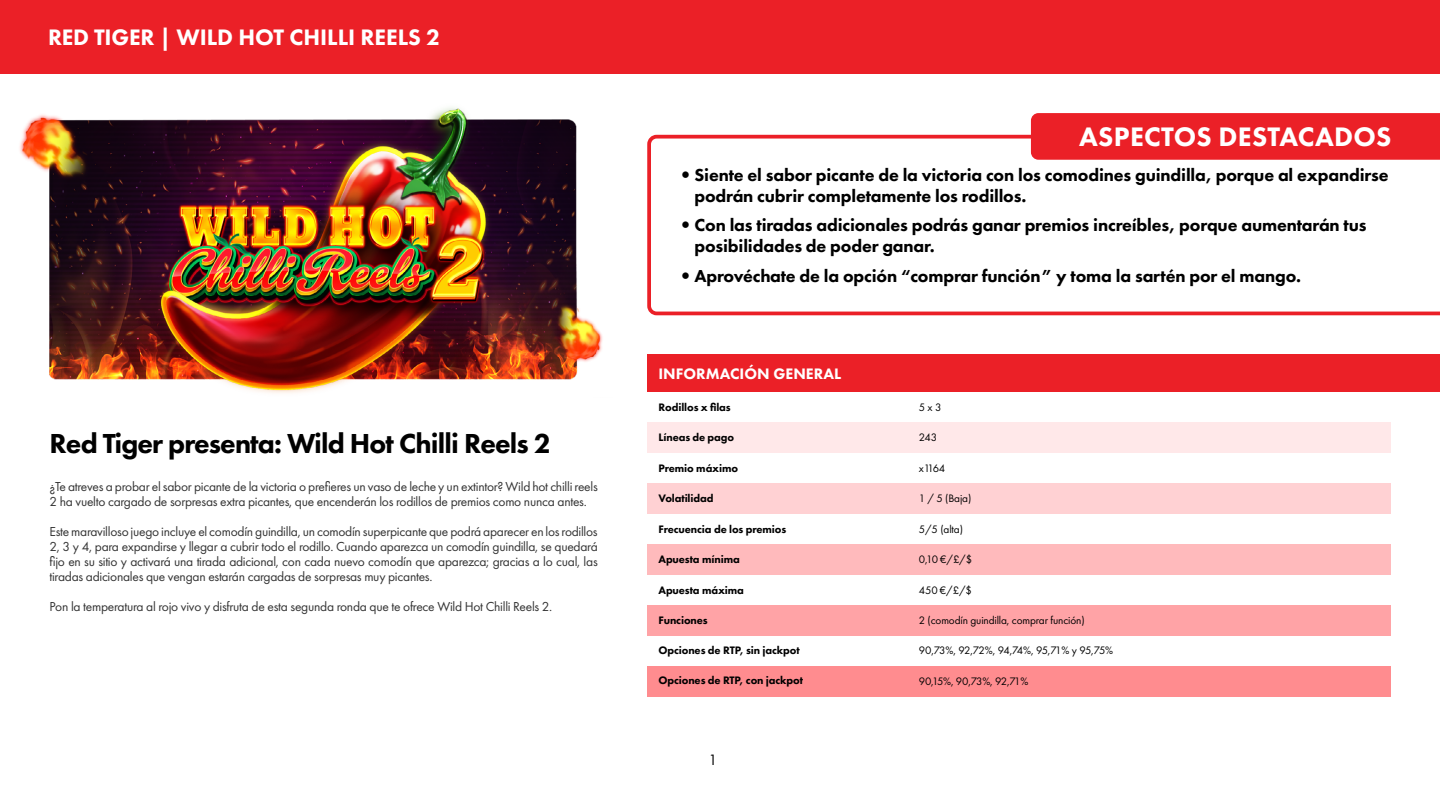
<style>
.page{position:relative;width:1440px;height:810px;background:#fff}
.page>*{position:absolute;margin:0;border:0;box-sizing:border-box;transform-origin:0 0}
.t1{font:800 28.5px "Futura PT";letter-spacing:-.03em;color:#000}
.t2{font:800 27.75px "Futura PT";letter-spacing:.01em;color:#fff}
.t3{font:800 23.25px "Futura PT";color:#fff}
.t4{font:800 18px/21px "Futura PT";letter-spacing:-.01em;color:#000}
.t5{font:800 15.75px "Futura PT";color:#fff}
.t6{font:15.6px "Futura PT";color:#000}
.t7{font:13.5px/15px "Futura PT";letter-spacing:-.02em;color:#333}
.t8{font:800 11.25px "Futura PT";letter-spacing:-.01em;color:#000}
.t9{font:11.25px "Futura PT";letter-spacing:-.01em;color:#000}
.t10{font:11.25px "Futura PT";letter-spacing:-.06em;color:#000}
.t11{font:11.25px "Futura PT";letter-spacing:-.07em;color:#000}
.s1{font-family:"Avenir";font-weight:400}
</style>
<div class="page">
<div style="left:647px;top:666px;width:743px;height:30px;background:#ff8c8f"></div>
<div style="left:647px;top:483px;width:743px;height:31px;background:#ffd1d3"></div>
<div style="left:647px;top:544px;width:743px;height:31px;background:#ffbabc"></div>
<div style="left:647px;top:605px;width:743px;height:31px;background:#ffa3a6"></div>
<div style="left:647px;top:422px;width:743px;height:31px;background:#ffe8e9"></div>
<img style="left:20px;top:107px;width:583px;height:286px">
<svg style="left:647px;top:135px;width:793px;height:180px"></svg>
<div style="left:1031px;top:113px;width:409px;height:47px;background:#eb2027"></div>
<div style="left:647px;top:355px;width:793px;height:37px;background:#eb2027"></div>
<div style="left:0;top:0;width:1440px;height:74px;background:#eb2027"></div>
<h3 class="t3" style="left:48px;top:22px;width:394px">RED TIGER | WILD HOT CHILLI REELS 2</h3>
<h1 class="t1" style="left:50px;top:425px;width:503px">Red Tiger presenta: Wild Hot Chilli Reels 2</h1>
<p class="t7" style="left:50px;top:479px;width:550px">¿Te atreves a probar el sabor picante de la victoria o prefieres un vaso de leche y un extintor? Wild hot chilli reels<br>2 ha vuelto cargado de sorpresas extra picantes, que encenderán los rodillos de premios como nunca antes.</p>
<p class="t7" style="left:50px;top:524px;width:550px;text-align:justify">Este maravilloso juego incluye el comodín guindilla, un comodín superpicante que podrá aparecer en los rodillos 2, 3 y 4, para expandirse y llegar a cubrir todo el rodillo. Cuando aparezca un comodín guindilla, se quedará fijo en su sitio y activará una tirada adicional, con cada nuevo comodín que aparezca; gracias a lo cual, las tiradas adicionales que vengan estarán cargadas de sorpresas muy picantes.</p>
<p class="t7" style="left:50px;top:599px;width:504px">Pon la temperatura al rojo vivo y disfruta de esta segunda ronda que te ofrece Wild Hot Chilli Reels 2.</p>
<h2 class="t2" style="left:1079px;top:119px;width:314px">ASPECTOS DESTACADOS</h2>
<h3 class="t4" style="left:694px;top:164px;width:696px;text-indent:-14px"><span class="s1">•</span> Siente el sabor picante de la victoria con los comodines guindilla, porque al expandirse podrán cubrir completamente los rodillos.</h3>
<h3 class="t4" style="left:694px;top:214px;width:674px;text-indent:-14px"><span class="s1">•</span> Con las tiradas adicionales podrás ganar premios increíbles, porque aumentarán tus posibilidades de poder ganar.</h3>
<h3 class="t4" style="left:681px;top:265px;width:622px"><span class="s1">•</span> Aprovéchate de la opción “comprar función” y toma la sartén por el mango.</h3>
<p class="t5" style="left:659px;top:364px;width:184px">INFORMACIÓN GENERAL</p>
<p class="t8" style="left:658px;top:400px;width:74px">Rodillos x filas</p>
<p class="t9" style="left:919px;top:401px;width:24px">5 x 3</p>
<p class="t8" style="left:658px;top:431px;width:77px">Líneas de pago</p>
<p class="t9" style="left:919px;top:431px;width:20px">243</p>
<p class="t8" style="left:658px;top:461px;width:81px">Premio máximo</p>
<p class="t9" style="left:919px;top:461px;width:28px">x1164</p>
<p class="t8" style="left:658px;top:491px;width:57px">Volatilidad</p>
<p class="t8" style="left:658px;top:522px;width:129px">Frecuencia de los premios</p>
<p class="t8" style="left:658px;top:552px;width:83px">Apuesta mínima</p>
<p class="t8" style="left:658px;top:583px;width:87px">Apuesta máxima</p>
<p class="t9" style="left:919px;top:492px;width:54px">1 / 5 (Baja)</p>
<p class="t9" style="left:919px;top:522px;width:46px">5/5 (alta)</p>
<p class="t9" style="left:919px;top:553px;width:55px">0,10 €/£/$</p>
<p class="t9" style="left:919px;top:583px;width:55px">450 €/£/$</p>
<p class="t8" style="left:658px;top:613px;width:51px">Funciones</p>
<p class="t9" style="left:919px;top:613px;width:167px">2 (comodín guindilla, comprar función)</p>
<p class="t8" style="left:658px;top:643px;width:143px">Opciones de RTP, sin jackpot</p>
<p class="t8" style="left:658px;top:674px;width:146px">Opciones de RTP, con jackpot</p>
<p class="t10" style="left:919px;top:644px;width:196px">90,73%, 92,72%, 94,74%, 95,71% y 95,75%</p>
<p class="t11" style="left:919px;top:674px;width:111px">90,15%, 90,73%, 92,71%</p>
<p class="t6" style="left:708px;top:751px;width:10px">1</p>
</div>
